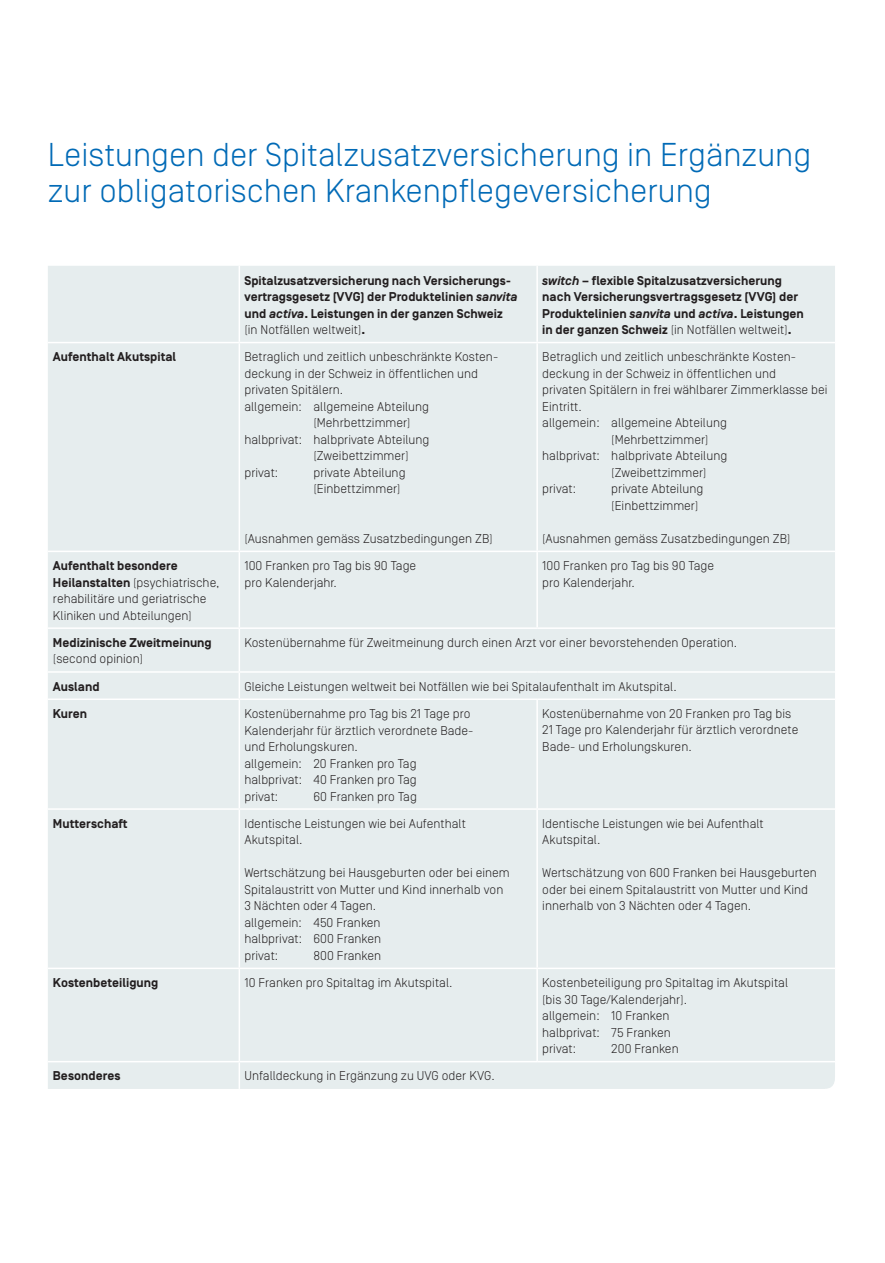
<style>
.page{position:relative;width:885px;height:1263px;background:#fff}
.page>*{position:absolute;margin:0;border:0;box-sizing:border-box;transform-origin:0 0}
.t1{font:300 33px/36px "Simplon Norm";color:#016ab6}
.t2{font:300 12.75px/16.5px "Simplon Norm";letter-spacing:.005em;color:#231f20}
.t3{font:700 12.75px/16.5px "Simplon Norm";letter-spacing:.005em;color:#231f20}
.s1{font-style:italic}
.s2{font-weight:300}
.s3{font-weight:700}
</style>
<div class="page">
<hr style="left:884px;top:0;width:1px;height:1263px;background:#231f20">
<div style="left:48px;top:266px;width:786px;height:823px;background:#e6edee"></div>
<div style="left:48px;top:343px;width:786px;height:718px;background:#e6edee"></div>
<hr style="left:238px;top:266px;width:2px;height:76px;background:#fff">
<hr style="left:536px;top:266px;width:2px;height:76px;background:#fff">
<hr style="left:238px;top:343px;width:2px;height:208px;background:#fff">
<hr style="left:536px;top:343px;width:2px;height:208px;background:#fff">
<hr style="left:238px;top:552px;width:2px;height:75px;background:#fff">
<hr style="left:536px;top:552px;width:2px;height:75px;background:#fff">
<hr style="left:238px;top:629px;width:2px;height:42px;background:#fff">
<hr style="left:238px;top:673px;width:2px;height:25px;background:#fff">
<hr style="left:238px;top:700px;width:2px;height:108px;background:#fff">
<hr style="left:536px;top:700px;width:2px;height:108px;background:#fff">
<hr style="left:238px;top:810px;width:2px;height:157px;background:#fff">
<hr style="left:536px;top:810px;width:2px;height:157px;background:#fff">
<hr style="left:238px;top:969px;width:2px;height:92px;background:#fff">
<hr style="left:536px;top:969px;width:2px;height:92px;background:#fff">
<hr style="left:238px;top:1062px;width:2px;height:27px;background:#fff">
<hr style="left:48px;top:342px;width:191px;height:1px;background:#fff">
<hr style="left:239px;top:342px;width:298px;height:1px;background:#fff">
<hr style="left:537px;top:342px;width:297px;height:1px;background:#fff">
<hr style="left:48px;top:551px;width:191px;height:1px;background:#fff">
<hr style="left:239px;top:551px;width:298px;height:1px;background:#fff">
<hr style="left:537px;top:551px;width:297px;height:1px;background:#fff">
<hr style="left:48px;top:627px;width:191px;height:2px;background:#fff">
<hr style="left:239px;top:627px;width:298px;height:2px;background:#fff">
<hr style="left:537px;top:627px;width:297px;height:2px;background:#fff">
<hr style="left:48px;top:671px;width:191px;height:2px;background:#fff">
<hr style="left:239px;top:671px;width:298px;height:2px;background:#fff">
<hr style="left:537px;top:671px;width:297px;height:2px;background:#fff">
<hr style="left:48px;top:698px;width:191px;height:2px;background:#fff">
<hr style="left:239px;top:698px;width:298px;height:2px;background:#fff">
<hr style="left:537px;top:698px;width:297px;height:2px;background:#fff">
<hr style="left:48px;top:808px;width:191px;height:2px;background:#fff">
<hr style="left:239px;top:808px;width:298px;height:2px;background:#fff">
<hr style="left:537px;top:808px;width:297px;height:2px;background:#fff">
<hr style="left:48px;top:967px;width:191px;height:2px;background:#fff">
<hr style="left:239px;top:967px;width:298px;height:2px;background:#fff">
<hr style="left:537px;top:967px;width:297px;height:2px;background:#fff">
<hr style="left:48px;top:1061px;width:191px;height:1px;background:#fff">
<hr style="left:239px;top:1061px;width:298px;height:1px;background:#fff">
<hr style="left:537px;top:1061px;width:297px;height:1px;background:#fff">
<svg style="left:824px;top:1074px;width:11px;height:15px"></svg>
<h1 class="t1" style="left:48px;top:137px;width:764px">Leistungen der Spitalzusatzversicherung in Ergänzung zur obligatorischen Krankenpflegeversicherung</h1>
<p class="t3" style="left:244px;top:273px;width:275px">Spitalzusatzversicherung nach Versicherungs&shy;vertragsgesetz (VVG) der Produktelinien <span class="s1">sanvita </span>und <span class="s1">activa</span>. Leistungen in der ganzen Schweiz <span class="s2">(in Notfällen weltweit)</span>.</p>
<p class="t3" style="left:542px;top:273px;width:263px"><span class="s1">switch</span> – flexible Spitalzusatzversicherung nach Versicherungsvertragsgesetz (VVG) der Produktelinien <span class="s1">sanvita</span> und <span class="s1">activa</span>. Leistungen in der ganzen Schweiz <span class="s2">(in Notfällen weltweit)</span>.</p>
<p class="t3" style="left:53px;top:349px;width:125px">Aufenthalt Akutspital</p>
<p class="t2" style="left:244px;top:349px;width:255px">Betraglich und zeitlich unbeschränkte Kosten-</p>
<p class="t2" style="left:244px;top:365px;width:235px">deckung in der Schweiz in öffentlichen und</p>
<p class="t2" style="left:244px;top:382px;width:100px">privaten Spitälern.</p>
<p class="t2" style="left:244px;top:398px;width:186px">allgemein: allgemeine Abteilung</p>
<p class="t2" style="left:313px;top:415px;width:99px">(Mehrbettzimmer)</p>
<p class="t2" style="left:244px;top:431px;width:186px">halbprivat: halbprivate Abteilung</p>
<p class="t2" style="left:313px;top:448px;width:97px">(Zweibettzimmer)</p>
<p class="t2" style="left:244px;top:464px;width:35px">privat:</p>
<p class="t2" style="left:313px;top:464px;width:94px">private Abteilung (Einbettzimmer)</p>
<p class="t2" style="left:244px;top:530px;width:250px">(Ausnahmen gemäss Zusatzbedingungen ZB)</p>
<p class="t2" style="left:542px;top:349px;width:255px">Betraglich und zeitlich unbeschränkte Kosten-</p>
<p class="t2" style="left:542px;top:365px;width:235px">deckung in der Schweiz in öffentlichen und</p>
<p class="t2" style="left:542px;top:382px;width:287px">privaten Spitälern in frei wählbarer Zimmerklasse bei</p>
<p class="t2" style="left:542px;top:398px;width:41px">Eintritt.</p>
<p class="t2" style="left:542px;top:415px;width:186px">allgemein: allgemeine Abteilung</p>
<p class="t2" style="left:611px;top:431px;width:99px">(Mehrbettzimmer)</p>
<p class="t2" style="left:542px;top:448px;width:186px">halbprivat: halbprivate Abteilung</p>
<p class="t2" style="left:611px;top:464px;width:97px">(Zweibettzimmer)</p>
<p class="t2" style="left:542px;top:481px;width:35px">privat:</p>
<p class="t2" style="left:611px;top:481px;width:94px">private Abteilung (Einbettzimmer)</p>
<p class="t2" style="left:542px;top:530px;width:250px">(Ausnahmen gemäss Zusatzbedingungen ZB)</p>
<p class="t2" style="left:53px;top:558px;width:168px"><span class="s3">Aufenthalt besondere<br>Heilanstalten</span> (psychiatrische, rehabilitäre und geriatrische<br>Kliniken und Abteilungen)</p>
<p class="t2" style="left:244px;top:558px;width:173px">100 Franken pro Tag bis 90 Tage pro Kalenderjahr.</p>
<p class="t2" style="left:542px;top:558px;width:173px">100 Franken pro Tag bis 90 Tage pro Kalenderjahr.</p>
<p class="t3" style="left:53px;top:635px;width:160px">Medizinische Zweitmeinung</p>
<p class="t2" style="left:53px;top:651px;width:92px">(second opinion)</p>
<p class="t2" style="left:244px;top:634px;width:494px">Kostenübernahme für Zweitmeinung durch einen Arzt vor einer bevorstehenden Operation.</p>
<p class="t3" style="left:53px;top:679px;width:48px">Ausland</p>
<p class="t2" style="left:244px;top:678px;width:434px">Gleiche Leistungen weltweit bei Notfällen wie bei Spitalaufenthalt im Akutspital.</p>
<p class="t3" style="left:53px;top:706px;width:36px">Kuren</p>
<p class="t2" style="left:244px;top:705px;width:229px">Kostenübernahme pro Tag bis 21 Tage pro<br>Kalenderjahr für ärztlich verordnete Bade&shy;und Erholungskuren.<br>allgemein: 20 Franken pro Tag halbprivat: 40 Franken pro Tag<br>privat:</p>
<p class="t2" style="left:542px;top:705px;width:257px">Kostenübernahme von 20 Franken pro Tag bis<br>21 Tage pro Kalenderjahr für ärztlich verordnete<br>Bade- und Erholungskuren.</p>
<p class="t2" style="left:313px;top:788px;width:105px">60 Franken pro Tag</p>
<p class="t3" style="left:53px;top:816px;width:76px">Mutterschaft</p>
<p class="t2" style="left:244px;top:815px;width:223px">Identische Leistungen wie bei Aufenthalt<br>Akutspital.</p>
<p class="t2" style="left:244px;top:865px;width:267px">Wertschätzung bei Hausgeburten oder bei einem<br>Spitalaustritt von Mutter und Kind innerhalb von<br>3 Nächten oder 4 Tagen.<br>allgemein: 450 Franken<br>halbprivat: 600 Franken<br>privat:</p>
<p class="t2" style="left:313px;top:947px;width:69px">800 Franken</p>
<p class="t2" style="left:542px;top:815px;width:223px">Identische Leistungen wie bei Aufenthalt<br>Akutspital.</p>
<p class="t2" style="left:542px;top:865px;width:276px">Wertschätzung von 600 Franken bei Hausgeburten oder bei einem Spitalaustritt von Mutter und Kind innerhalb von 3 Nächten oder 4 Tagen.</p>
<p class="t3" style="left:53px;top:975px;width:107px">Kostenbeteiligung</p>
<p class="t2" style="left:244px;top:974px;width:209px">10 Franken pro Spitaltag im Akutspital.</p>
<p class="t2" style="left:542px;top:974px;width:247px">Kostenbeteiligung pro Spitaltag im Akutspital (bis 30 Tage/Kalenderjahr).<br>allgemein: 10 Franken<br>halbprivat: 75 Franken<br>privat:</p>
<p class="t2" style="left:611px;top:1040px;width:69px">200 Franken</p>
<p class="t3" style="left:53px;top:1068px;width:69px">Besonderes</p>
<p class="t2" style="left:244px;top:1068px;width:252px">Unfalldeckung in Ergänzung zu UVG oder KVG.</p>
</div>
